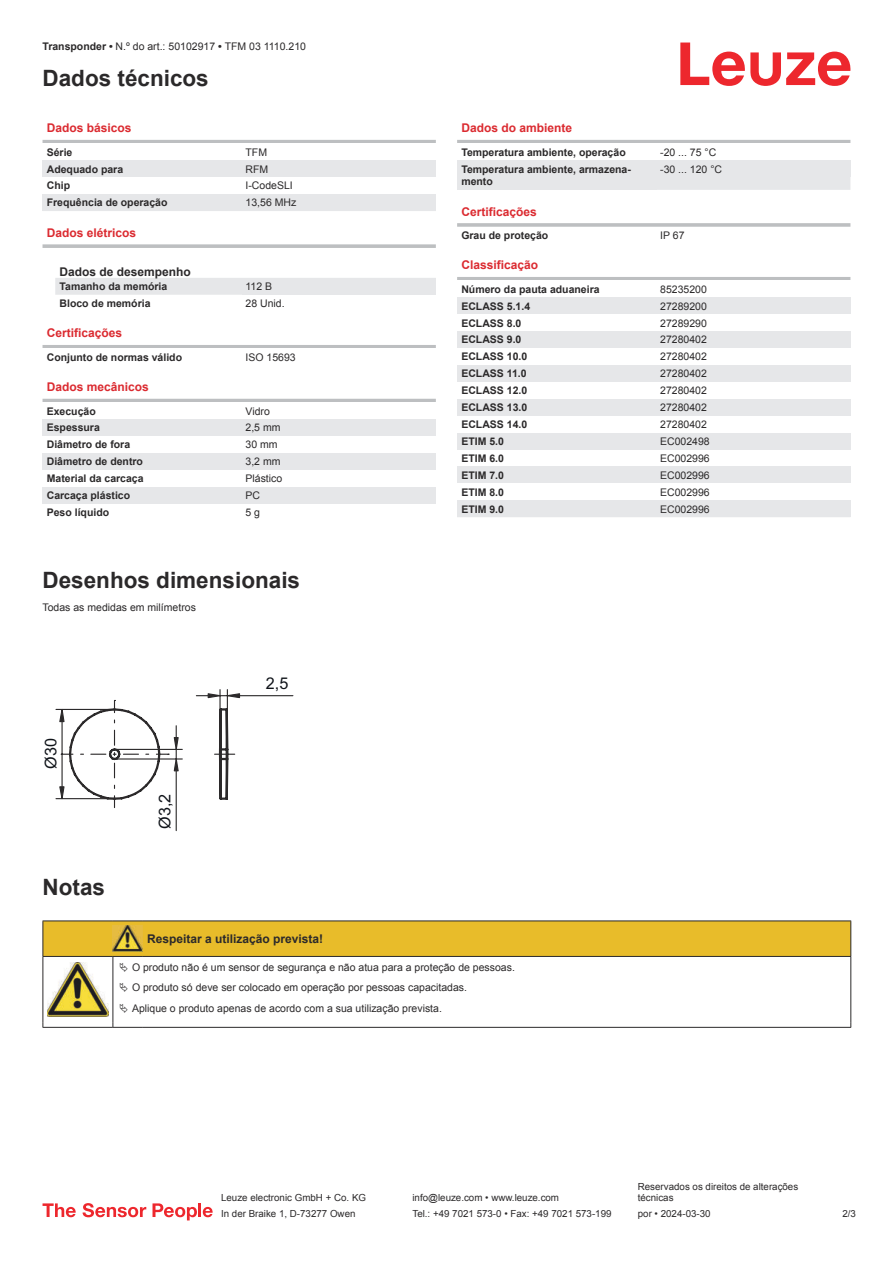
<style>
.page{position:relative;width:893px;height:1263px;background:#fff}
.page>*{position:absolute;margin:0;border:0;box-sizing:border-box;transform-origin:0 0}
.t1{font:700 22.5px "Arial";color:#2b292a}
.t2{font:16.2px "Arial";color:#0f1319}
.t3{font:700 12px "Arial";color:#db2a30}
.t4{font:700 12px "Arial";color:#2b292a}
.t5{font:10.5px/20.2px "Arial";color:#2b292a}
.t6{font:700 10.5px/12.6px "Arial";color:#2b292a}
.t7{font:9.75px/11.7px "Arial";color:#2b292a}
.s1{font-weight:700}
</style>
<div class="page">
<svg style="left:680px;top:43px;width:170px;height:43px"></svg>
<div style="left:55px;top:278px;width:187px;height:17px;background:#e6e7e9"></div>
<hr style="left:43px;top:140px;width:393px;height:3px;background:#bdbfc1">
<div style="left:43px;top:160px;width:199px;height:17px;background:#e6e7e9"></div>
<div style="left:242px;top:160px;width:194px;height:17px;background:#e6e7e9"></div>
<div style="left:43px;top:194px;width:199px;height:17px;background:#e6e7e9"></div>
<div style="left:242px;top:194px;width:194px;height:17px;background:#e6e7e9"></div>
<svg style="left:43px;top:244px;width:393px;height:4px;background:#c3c5c7"></svg>
<div style="left:242px;top:278px;width:194px;height:17px;background:#e6e7e9"></div>
<hr style="left:43px;top:345px;width:393px;height:3px;background:#bdbfc1">
<hr style="left:43px;top:399px;width:393px;height:3px;background:#bdbfc1">
<div style="left:43px;top:419px;width:199px;height:17px;background:#e6e7e9"></div>
<div style="left:242px;top:419px;width:194px;height:17px;background:#e6e7e9"></div>
<div style="left:43px;top:453px;width:199px;height:17px;background:#e6e7e9"></div>
<div style="left:242px;top:453px;width:194px;height:17px;background:#e6e7e9"></div>
<div style="left:43px;top:487px;width:199px;height:17px;background:#e6e7e9"></div>
<div style="left:242px;top:487px;width:194px;height:17px;background:#e6e7e9"></div>
<div style="left:657px;top:177px;width:193px;height:13px;background:#e6e7e9"></div>
<hr style="left:457px;top:140px;width:393px;height:3px;background:#bdbfc1">
<div style="left:457px;top:160px;width:200px;height:30px;background:#e6e7e9"></div>
<div style="left:657px;top:160px;width:193px;height:17px;background:#e6e7e9"></div>
<hr style="left:457px;top:223px;width:393px;height:4px;background:#c6c8c9">
<hr style="left:457px;top:277px;width:393px;height:3px;background:#bdbfc1">
<div style="left:457px;top:297px;width:200px;height:17px;background:#e6e7e9"></div>
<div style="left:657px;top:297px;width:193px;height:17px;background:#e6e7e9"></div>
<div style="left:457px;top:331px;width:200px;height:17px;background:#e6e7e9"></div>
<div style="left:657px;top:331px;width:193px;height:17px;background:#e6e7e9"></div>
<div style="left:457px;top:365px;width:200px;height:17px;background:#e6e7e9"></div>
<div style="left:657px;top:365px;width:193px;height:17px;background:#e6e7e9"></div>
<div style="left:457px;top:399px;width:200px;height:17px;background:#e6e7e9"></div>
<div style="left:657px;top:399px;width:193px;height:17px;background:#e6e7e9"></div>
<div style="left:457px;top:433px;width:200px;height:17px;background:#e6e7e9"></div>
<div style="left:657px;top:433px;width:193px;height:17px;background:#e6e7e9"></div>
<div style="left:457px;top:466px;width:200px;height:17px;background:#e6e7e9"></div>
<div style="left:657px;top:466px;width:193px;height:17px;background:#e6e7e9"></div>
<div style="left:457px;top:500px;width:200px;height:17px;background:#e6e7e9"></div>
<div style="left:657px;top:500px;width:193px;height:17px;background:#e6e7e9"></div>
<svg style="left:43px;top:1203px;width:33px;height:14px"></svg>
<svg style="left:83px;top:1203px;width:63px;height:14px"></svg>
<svg style="left:153px;top:1203px;width:44px;height:17px"></svg>
<hr style="left:198px;top:1203px;width:3px;height:14px;background:#ed272d">
<svg style="left:203px;top:1207px;width:10px;height:10px"></svg>
<hr style="left:219px;top:690px;width:2px;height:64px;background:#2b292a">
<hr style="left:227px;top:690px;width:1px;height:64px;background:#2b292a">
<hr style="left:240px;top:695px;width:53px;height:1px;background:#2b292a">
<svg style="left:55px;top:692px;width:186px;height:139px"></svg>
<hr style="left:43px;top:920px;width:70px;height:1px;background:#2b292a">
<hr style="left:113px;top:920px;width:30px;height:1px;background:#2b292a">
<hr style="left:143px;top:920px;width:708px;height:1px;background:#2b292a">
<hr style="left:43px;top:1027px;width:70px;height:1px;background:#2b292a">
<hr style="left:113px;top:1027px;width:30px;height:1px;background:#2b292a">
<hr style="left:143px;top:1027px;width:708px;height:1px;background:#2b292a">
<svg style="left:43px;top:921px;width:808px;height:106px"></svg>
<p class="t5" style="left:43px;top:37px;width:265px"><span class="s1">Transponder •</span> N.º do art.: 50102917 <span class="s1">•</span> TFM 03 1110.210</p>
<h1 class="t1" style="left:43px;top:70px;width:168px">Dados técnicos</h1>
<p class="t3" style="left:47px;top:123px;width:86px">Dados básicos</p>
<p class="t6" style="left:47px;top:147px;width:27px">Série</p>
<p class="t5" style="left:246px;top:143px;width:23px">TFM</p>
<p class="t6" style="left:47px;top:164px;width:78px">Adequado para</p>
<p class="t5" style="left:246px;top:160px;width:24px">RFM</p>
<p class="t6" style="left:47px;top:180px;width:25px">Chip</p>
<p class="t5" style="left:246px;top:177px;width:49px">I-CodeSLI</p>
<p class="t6" style="left:47px;top:197px;width:122px">Frequência de operação</p>
<p class="t5" style="left:246px;top:193px;width:52px">13,56 MHz</p>
<p class="t3" style="left:47px;top:228px;width:91px">Dados elétricos</p>
<p class="t4" style="left:60px;top:267px;width:133px">Dados de desempenho</p>
<p class="t6" style="left:60px;top:281px;width:109px">Tamanho da memória</p>
<p class="t5" style="left:246px;top:277px;width:28px">112 B</p>
<p class="t6" style="left:60px;top:298px;width:93px">Bloco de memória</p>
<p class="t5" style="left:246px;top:294px;width:41px">28 Unid.</p>
<p class="t3" style="left:47px;top:329px;width:77px">Certificações</p>
<p class="t6" style="left:47px;top:352px;width:137px">Conjunto de normas válido</p>
<p class="t5" style="left:246px;top:348px;width:52px">ISO 15693</p>
<p class="t3" style="left:47px;top:382px;width:104px">Dados mecânicos</p>
<p class="t6" style="left:47px;top:405px;width:51px">Execução</p>
<p class="t5" style="left:246px;top:402px;width:26px">Vidro</p>
<p class="t6" style="left:47px;top:422px;width:55px">Espessura</p>
<p class="t5" style="left:246px;top:419px;width:37px">2,5 mm</p>
<p class="t6" style="left:47px;top:439px;width:85px">Diâmetro de fora</p>
<p class="t5" style="left:246px;top:435px;width:34px">30 mm</p>
<p class="t6" style="left:47px;top:456px;width:98px">Diâmetro de dentro</p>
<p class="t5" style="left:246px;top:452px;width:37px">3,2 mm</p>
<p class="t6" style="left:47px;top:473px;width:98px">Material da carcaça</p>
<p class="t5" style="left:246px;top:469px;width:38px">Plástico</p>
<p class="t6" style="left:47px;top:490px;width:85px">Carcaça plástico</p>
<p class="t5" style="left:246px;top:486px;width:16px">PC</p>
<p class="t6" style="left:47px;top:507px;width:64px">Peso líquido</p>
<p class="t5" style="left:246px;top:503px;width:16px">5 g</p>
<h1 class="t1" style="left:43px;top:571px;width:259px">Desenhos dimensionais</h1>
<p class="t5" style="left:43px;top:598px;width:155px">Todas as medidas em milímetros</p>
<h2 class="t2" style="left:44px;top:769px;width:32px;rotate:-90deg">Ø30</h2>
<h1 class="t1" style="left:43px;top:878px;width:64px">Notas</h1>
<h2 class="t2" style="left:158px;top:829px;width:37px;rotate:-90deg">Ø3,2</h2>
<h2 class="t2" style="left:266px;top:677px;width:24px">2,5</h2>
<p class="t3" style="left:461px;top:123px;width:112px">Dados do ambiente</p>
<p class="t6" style="left:461px;top:147px;width:166px">Temperatura ambiente, operação</p>
<p class="t5" style="left:660px;top:143px;width:58px">-20 ... 75 °C</p>
<p class="t6" style="left:461px;top:164px;width:171px">Temperatura ambiente, armazena&shy;mento</p>
<p class="t5" style="left:660px;top:160px;width:63px">-30 ... 120 °C</p>
<p class="t3" style="left:461px;top:207px;width:77px">Certificações</p>
<p class="t6" style="left:461px;top:230px;width:88px">Grau de proteção</p>
<p class="t5" style="left:660px;top:226px;width:26px">IP 67</p>
<p class="t3" style="left:461px;top:261px;width:78px">Classificação</p>
<p class="t6" style="left:461px;top:284px;width:140px">Número da pauta aduaneira</p>
<p class="t5" style="left:660px;top:280px;width:48px">85235200</p>
<p class="t6" style="left:461px;top:301px;width:70px">ECLASS 5.1.4</p>
<p class="t5" style="left:660px;top:297px;width:48px">27289200</p>
<p class="t6" style="left:461px;top:317px;width:62px">ECLASS 8.0</p>
<p class="t5" style="left:660px;top:314px;width:48px">27289290</p>
<p class="t6" style="left:461px;top:334px;width:62px">ECLASS 9.0</p>
<p class="t5" style="left:660px;top:331px;width:48px">27280402</p>
<p class="t6" style="left:461px;top:351px;width:67px">ECLASS 10.0</p>
<p class="t5" style="left:660px;top:347px;width:48px">27280402</p>
<p class="t6" style="left:461px;top:368px;width:67px">ECLASS 11.0</p>
<p class="t5" style="left:660px;top:364px;width:48px">27280402</p>
<p class="t6" style="left:461px;top:385px;width:67px">ECLASS 12.0</p>
<p class="t5" style="left:660px;top:381px;width:48px">27280402</p>
<p class="t6" style="left:461px;top:402px;width:67px">ECLASS 13.0</p>
<p class="t5" style="left:660px;top:398px;width:48px">27280402</p>
<p class="t6" style="left:461px;top:419px;width:67px">ECLASS 14.0</p>
<p class="t5" style="left:660px;top:415px;width:48px">27280402</p>
<p class="t6" style="left:461px;top:436px;width:44px">ETIM 5.0</p>
<p class="t5" style="left:660px;top:432px;width:51px">EC002498</p>
<p class="t6" style="left:461px;top:453px;width:44px">ETIM 6.0</p>
<p class="t5" style="left:660px;top:449px;width:51px">EC002996</p>
<p class="t6" style="left:461px;top:470px;width:44px">ETIM 7.0</p>
<p class="t5" style="left:660px;top:466px;width:51px">EC002996</p>
<p class="t6" style="left:461px;top:487px;width:44px">ETIM 8.0</p>
<p class="t5" style="left:660px;top:483px;width:51px">EC002996</p>
<p class="t6" style="left:461px;top:503px;width:44px">ETIM 9.0</p>
<p class="t5" style="left:660px;top:500px;width:51px">EC002996</p>
<p class="t4" style="left:147px;top:934px;width:178px">Respeitar a utilização prevista!</p>
<p class="t5" style="left:132px;top:958px;width:384px">O produto não é um sensor de segurança e não atua para a proteção de pessoas.<br>O produto só deve ser colocado em operação por pessoas capacitadas.<br>Aplique o produto apenas de acordo com a sua utilização prevista.</p>
<p class="t7" style="left:221px;top:1193px;width:146px">Leuze electronic GmbH + Co. KG</p>
<p class="t7" style="left:412px;top:1193px;width:148px">info@leuze.com • www.leuze.com</p>
<p class="t7" style="left:638px;top:1181px;width:162px">Reservados os direitos de alterações técnicas</p>
<p class="t7" style="left:221px;top:1209px;width:136px">In der Braike 1, D-73277 Owen</p>
<p class="t7" style="left:412px;top:1209px;width:201px">Tel.: +49 7021 573-0 • Fax: +49 7021 573-199</p>
<p class="t7" style="left:638px;top:1209px;width:74px">por • 2024-03-30</p>
<p class="t7" style="left:842px;top:1209px;width:15px">2 /3</p>
</div>
